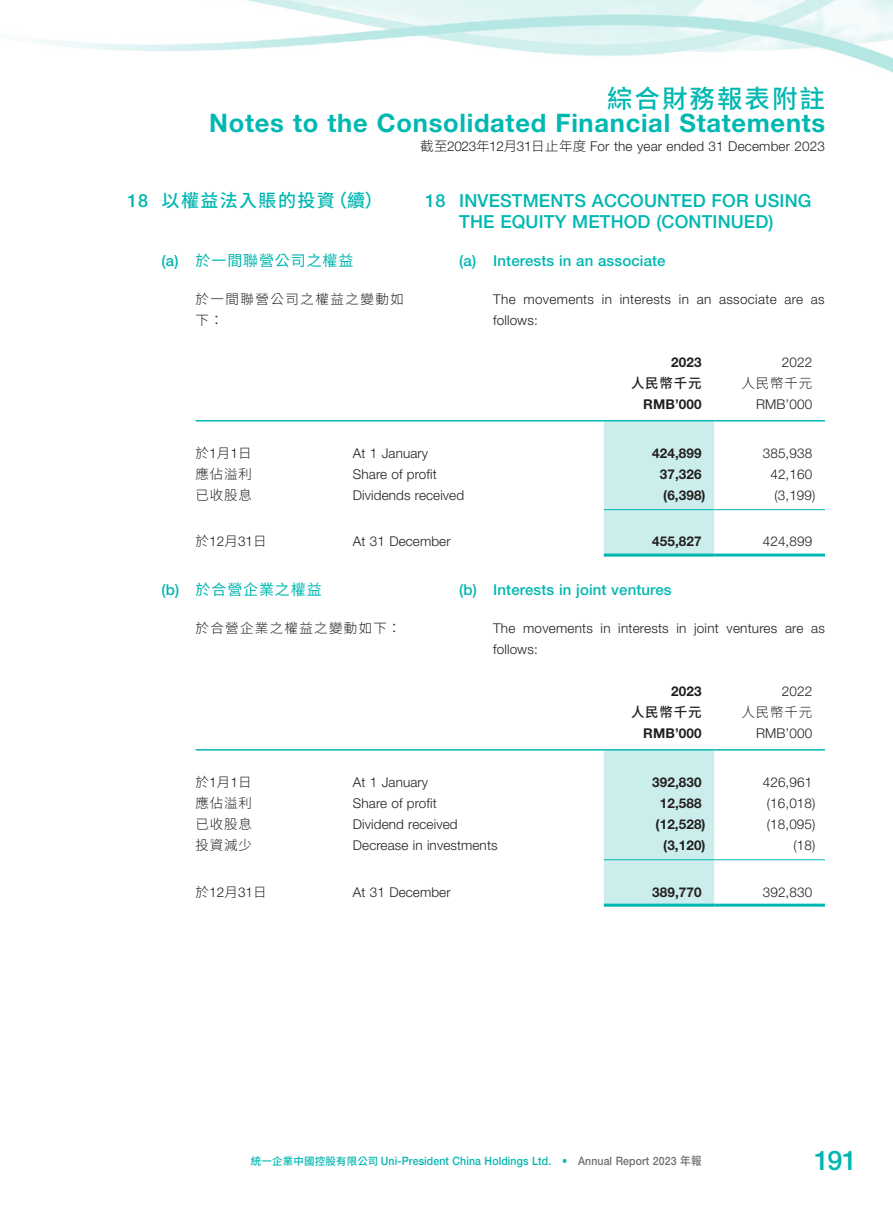
<style>
.page{position:relative;width:893px;height:1212px;background:#fff}
.page>*{position:absolute;margin:0;border:0;box-sizing:border-box;transform-origin:0 0}
.t1{font:500 27px "Helvetica Neue LT Std";color:#00b7b2}
.t2{font:700 25.5px "Helvetica Neue LT Std";letter-spacing:.03em;color:#00b7b2}
.t3{font:500 25.5px "Source Han Sans TC";letter-spacing:.08em;color:#00b7b2}
.Heading_1{font:500 18px/21px "Helvetica Neue LT Std";letter-spacing:.01em;color:#00b7b2;text-align:center}
.C_Heading_1{font:500 18px "Source Han Sans TC";letter-spacing:.08em;color:#00b7b2}
.Heading_2{font:500 15px "Helvetica Neue LT Std";letter-spacing:.01em;color:#00b7b2}
.C_Heading_2{font:15px "Source Han Sans TC";letter-spacing:.06em;color:#00b7b2}
.Body_Text{font:300 13.5px/21px "Helvetica Neue LT Std";letter-spacing:.01em;color:#231f20}
.Body_Text-2{font:700 13.5px "Helvetica Neue LT Std";letter-spacing:.01em;color:#231f20}
.Body_Text-3{font:300 13.5px "Source Han Sans TC";letter-spacing:.06em;color:#231f20}
.C_Body_Text{font:300 13.5px/21px "Source Han Sans TC";letter-spacing:.11em;color:#231f20}
.Body_Text-4{font:500 13.5px "Source Han Sans TC";letter-spacing:.06em;color:#231f20}
.t4{font:500 11.55px "Helvetica Neue LT Std";letter-spacing:.015em;color:#00b7b2;scale:.91 1}
.s1{font-family:"Source Han Sans TC"}
.s2{font-family:"Helvetica Neue LT Std"}
.s3{font-family:"Helvetica Neue LT Std";font-weight:500}
.s4{font-family:"Source Han Sans TC";font-size:10.5px}
.s5{color:#6c6d70}
.s6{font-family:"Source Han Sans TC";color:#6c6d70}
</style>
<div class="page">
<img style="left:39px;top:0;width:854px;height:907px">
<div style="left:604px;top:421px;width:110px;height:132px;background:#cbeeec"></div>
<hr style="left:196px;top:420px;width:157px;height:1px;background:#00b7b2">
<hr style="left:353px;top:420px;width:251px;height:1px;background:#00b7b2">
<hr style="left:604px;top:420px;width:110px;height:1px;background:#00b7b2">
<hr style="left:714px;top:420px;width:111px;height:1px;background:#00b7b2">
<hr style="left:604px;top:509px;width:110px;height:1px;background:#00b7b2">
<hr style="left:714px;top:509px;width:111px;height:1px;background:#00b7b2">
<hr style="left:604px;top:553px;width:110px;height:3px;background:#00b7b2">
<hr style="left:714px;top:553px;width:111px;height:3px;background:#00b7b2">
<div style="left:604px;top:750px;width:110px;height:154px;background:#cbeeec"></div>
<hr style="left:196px;top:749px;width:157px;height:1px;background:#00b7b2">
<hr style="left:353px;top:749px;width:251px;height:1px;background:#00b7b2">
<hr style="left:604px;top:749px;width:110px;height:1px;background:#00b7b2">
<hr style="left:714px;top:749px;width:111px;height:1px;background:#00b7b2">
<hr style="left:604px;top:859px;width:110px;height:1px;background:#00b7b2">
<hr style="left:714px;top:859px;width:111px;height:1px;background:#00b7b2">
<hr style="left:604px;top:904px;width:110px;height:3px;background:#00b7b2">
<hr style="left:714px;top:904px;width:111px;height:3px;background:#00b7b2">
<h2 class="t3" style="left:607px;top:84px;width:219px">綜合財務報表附註</h2>
<h2 class="t2" style="left:209px;top:107px;width:617px">Notes to the Consolidated Financial Statements</h2>
<p class="Body_Text" style="left:420px;top:135px;width:406px"><span class="s1">截至</span>2023<span class="s1">年</span>12<span class="s1">月</span>31<span class="s1">日止年度</span> For the year ended 31 December 2023</p>
<p class="C_Heading_1" style="left:128px;top:190px;width:257px"><span class="s2">18</span> 以權益法入賬的投資（續）</p>
<p class="Heading_1" style="left:425px;top:190px;width:388px">18 INVESTMENTS ACCOUNTED FOR USING<br>THE EQUITY METHOD (CONTINUED)</p>
<p class="Heading_2" style="left:459px;top:252px;width:208px">(a) Interests in an associate</p>
<p class="Body_Text" style="left:493px;top:289px;width:333px">The movements in interests in an associate are as follows:</p>
<p class="Body_Text-2" style="left:671px;top:354px;width:32px">2023</p>
<p class="Body_Text" style="left:782px;top:352px;width:32px">2022</p>
<p class="Body_Text-4" style="left:631px;top:376px;width:72px">人民幣千元</p>
<p class="Body_Text-3" style="left:742px;top:376px;width:72px">人民幣千元</p>
<p class="Body_Text-2" style="left:643px;top:396px;width:60px">RMB’000</p>
<p class="Body_Text" style="left:756px;top:394px;width:58px">RMB’000</p>
<p class="C_Heading_2" style="left:162px;top:252px;width:193px"><span class="s3">(a)</span> 於一間聯營公司之權益</p>
<p class="C_Body_Text" style="left:196px;top:289px;width:210px">於一間聯營公司之權益之變動如下：</p>
<p class="Body_Text-3" style="left:196px;top:445px;width:57px">於<span class="s2">1</span>月<span class="s2">1</span>日</p>
<p class="Body_Text" style="left:353px;top:442px;width:77px">At 1 January</p>
<p class="Body_Text-2" style="left:652px;top:445px;width:51px">424,899</p>
<p class="Body_Text" style="left:763px;top:442px;width:51px">385,938</p>
<p class="Body_Text-3" style="left:196px;top:466px;width:58px">應佔溢利</p>
<p class="Body_Text" style="left:353px;top:463px;width:85px">Share of profit</p>
<p class="Body_Text-2" style="left:660px;top:466px;width:43px">37,326</p>
<p class="Body_Text" style="left:770px;top:463px;width:43px">42,160</p>
<p class="Body_Text-3" style="left:196px;top:487px;width:58px">已收股息</p>
<p class="Body_Text" style="left:353px;top:484px;width:113px">Dividends received</p>
<p class="Body_Text-2" style="left:663px;top:487px;width:44px">(6,398)</p>
<p class="Body_Text" style="left:774px;top:484px;width:42px">(3,199)</p>
<p class="Body_Text" style="left:196px;top:531px;width:73px"><span class="s1">於</span>12<span class="s1">月</span>31<span class="s1">日</span></p>
<p class="Body_Text" style="left:353px;top:531px;width:99px">At 31 December</p>
<p class="Body_Text-2" style="left:652px;top:533px;width:51px">455,827</p>
<p class="Body_Text" style="left:763px;top:531px;width:51px">424,899</p>
<p class="Heading_2" style="left:459px;top:581px;width:214px">(b) Interests in joint ventures</p>
<p class="Body_Text" style="left:493px;top:618px;width:333px">The movements in interests in joint ventures are as follows:</p>
<p class="Body_Text-2" style="left:671px;top:683px;width:32px">2023</p>
<p class="Body_Text" style="left:782px;top:681px;width:32px">2022</p>
<p class="Body_Text-4" style="left:631px;top:705px;width:72px">人民幣千元</p>
<p class="Body_Text-3" style="left:742px;top:705px;width:72px">人民幣千元</p>
<p class="Body_Text-2" style="left:643px;top:725px;width:60px">RMB’000</p>
<p class="Body_Text" style="left:756px;top:723px;width:58px">RMB’000</p>
<p class="Body_Text-3" style="left:196px;top:774px;width:57px">於<span class="s2">1</span>月<span class="s2">1</span>日</p>
<p class="Body_Text" style="left:353px;top:771px;width:77px">At 1 January</p>
<p class="Body_Text-2" style="left:652px;top:774px;width:51px">392,830</p>
<p class="Body_Text" style="left:763px;top:771px;width:51px">426,961</p>
<p class="Body_Text-3" style="left:196px;top:795px;width:58px">應佔溢利</p>
<p class="Body_Text" style="left:353px;top:792px;width:85px">Share of profit</p>
<p class="Body_Text-2" style="left:660px;top:795px;width:43px">12,588</p>
<p class="Body_Text" style="left:767px;top:792px;width:50px">(16,018)</p>
<p class="Body_Text-3" style="left:196px;top:816px;width:58px">已收股息</p>
<p class="Body_Text" style="left:353px;top:813px;width:106px">Dividend received</p>
<p class="Body_Text-2" style="left:656px;top:816px;width:52px">(12,528)</p>
<p class="Body_Text" style="left:767px;top:813px;width:50px">(18,095)</p>
<p class="Body_Text-3" style="left:196px;top:837px;width:58px">投資減少</p>
<p class="Body_Text" style="left:353px;top:834px;width:146px">Decrease in investments</p>
<p class="Body_Text-2" style="left:663px;top:837px;width:44px">(3,120)</p>
<p class="Body_Text" style="left:794px;top:834px;width:23px">(18)</p>
<p class="Body_Text" style="left:196px;top:881px;width:73px"><span class="s1">於</span>12<span class="s1">月</span>31<span class="s1">日</span></p>
<p class="Body_Text" style="left:353px;top:881px;width:99px">At 31 December</p>
<p class="Body_Text-2" style="left:652px;top:883px;width:51px">389,770</p>
<p class="Body_Text" style="left:763px;top:881px;width:51px">392,830</p>
<p class="C_Heading_2" style="left:162px;top:581px;width:162px"><span class="s3">(b)</span> 於合營企業之權益</p>
<p class="C_Body_Text" style="left:196px;top:617px;width:207px">於合營企業之權益之變動如下：</p>
<p class="t4" style="left:251px;top:1154px;width:497px"><span class="s4">統一企業中國控股有限公司</span> Uni-President China Holdings Ltd. • <span class="s5">Annual Report 2023</span> <span class="s6">年報</span></p>
<h1 class="t1" style="left:814px;top:1144px;width:45px">191</h1>
</div>
